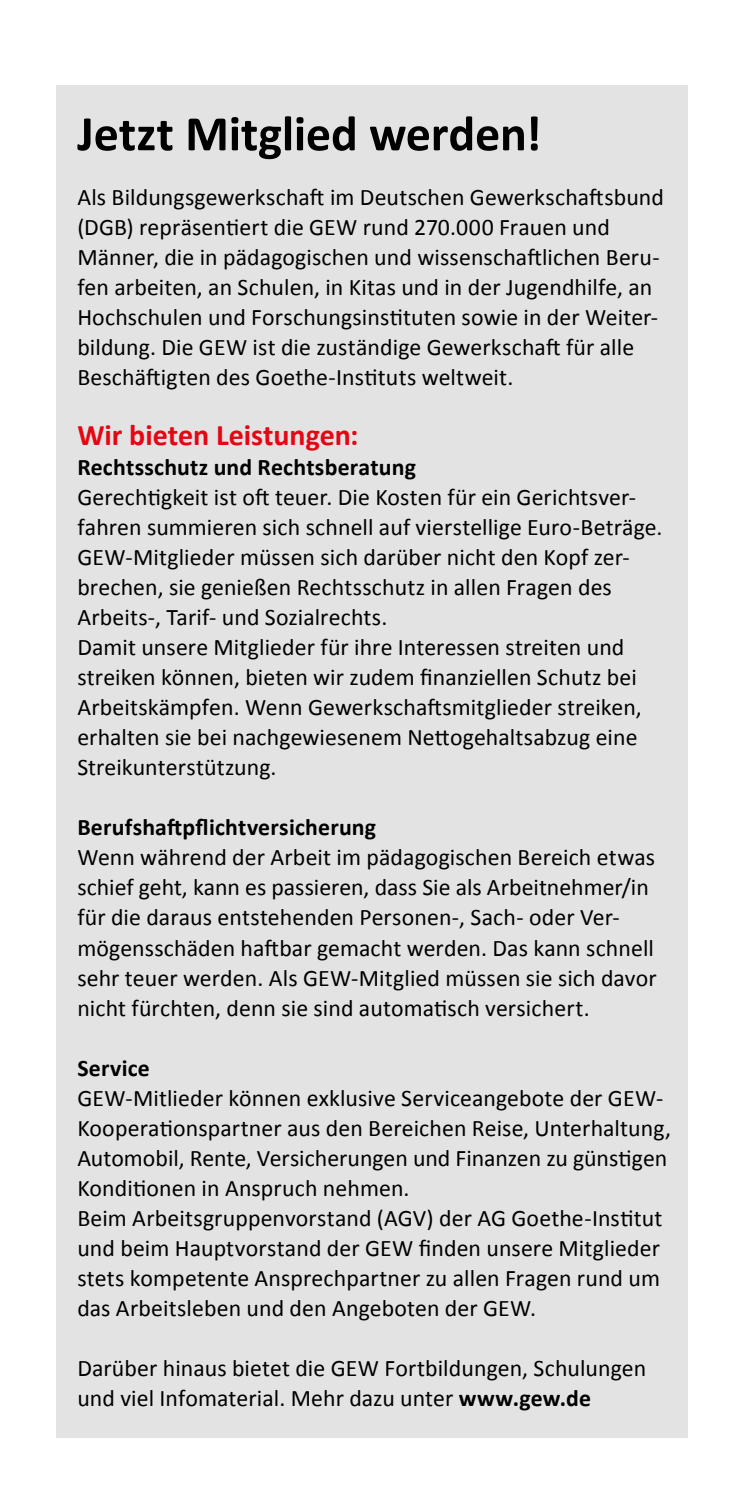
<style>
.page{position:relative;width:745px;height:1489px;background:#fff}
.page>*{position:absolute;margin:0;border:0;box-sizing:border-box;transform-origin:0 0}
.t1{font:700 50px "Calibri";letter-spacing:-.005em;color:#000}
.t2{font:700 30px "Calibri";color:#e30613}
.t3{font:23.75px/30px "Calibri";letter-spacing:.005em;color:#000}
.t4{font:700 23.75px "Calibri";letter-spacing:.01em;color:#000}
.s1{font-weight:700}
</style>
<div class="page">
<div style="left:57px;top:85px;width:630px;height:1351px;background:#e3e3e3"></div>
<h1 class="t1" style="left:77px;top:102px;width:465px">Jetzt Mitglied werden!</h1>
<p class="t3" style="left:77px;top:182px;width:588px">Als Bildungsgewerkschaft im Deutschen Gewerkschaftsbund (DGB) repräsentiert die GEW rund 270.000 Frauen und Männer, die in pädagogischen und wissenschaftlichen Beru&shy;fen arbeiten, an Schulen, in Kitas und in der Jugendhilfe, an Hochschulen und Forschungsinstituten sowie in der Weiter&shy;bildung. Die GEW ist die zuständige Gewerkschaft für alle Beschäftigten des Goethe-Instituts weltweit.</p>
<p class="t2" style="left:77px;top:416px;width:282px">Wir bieten Leistungen:</p>
<p class="t4" style="left:77px;top:452px;width:340px">Rechtsschutz und Rechtsberatung</p>
<p class="t3" style="left:77px;top:482px;width:586px">Gerechtigkeit ist oft teuer. Die Kosten für ein Gerichtsver&shy;fahren summieren sich schnell auf vierstellige Euro-Beträge.<br>GEW-Mitglieder müssen sich darüber nicht den Kopf zer&shy;brechen, sie genießen Rechtsschutz in allen Fragen des Arbeits-, Tarif- und Sozialrechts.<br>Damit unsere Mitglieder für ihre Interessen streiten und streiken können, bieten wir zudem finanziellen Schutz bei Arbeitskämpfen. Wenn Gewerkschaftsmitglieder streiken, erhalten sie bei nachgewiesenem Nettogehaltsabzug eine Streikunterstützung.</p>
<p class="t4" style="left:77px;top:812px;width:300px">Berufshaftpflichtversicherung</p>
<p class="t3" style="left:77px;top:842px;width:580px">Wenn während der Arbeit im pädagogischen Bereich etwas schief geht, kann es passieren, dass Sie als Arbeitnehmer/in für die daraus entstehenden Personen-, Sach- oder Ver&shy;mögensschäden haftbar gemacht werden. Das kann schnell sehr teuer werden. Als GEW-Mitglied müssen sie sich davor nicht fürchten, denn sie sind automatisch versichert.</p>
<p class="t4" style="left:77px;top:1052px;width:74px">Service</p>
<p class="t3" style="left:77px;top:1082px;width:595px">GEW-Mitlieder können exklusive Serviceangebote der GEW-Kooperationspartner aus den Bereichen Reise, Unterhaltung, Automobil, Rente, Versicherungen und Finanzen zu günstigen Konditionen in Anspruch nehmen.<br>Beim Arbeitsgruppenvorstand (AGV) der AG Goethe-Institut und beim Hauptvorstand der GEW finden unsere Mitglieder stets kompetente Ansprechpartner zu allen Fragen rund um das Arbeitsleben und den Angeboten der GEW.</p>
<p class="t3" style="left:77px;top:1352px;width:570px">Darüber hinaus bietet die GEW Fortbildungen, Schulungen und viel Infomaterial. Mehr dazu unter <span class="s1">www.gew.de</span></p>
</div>
